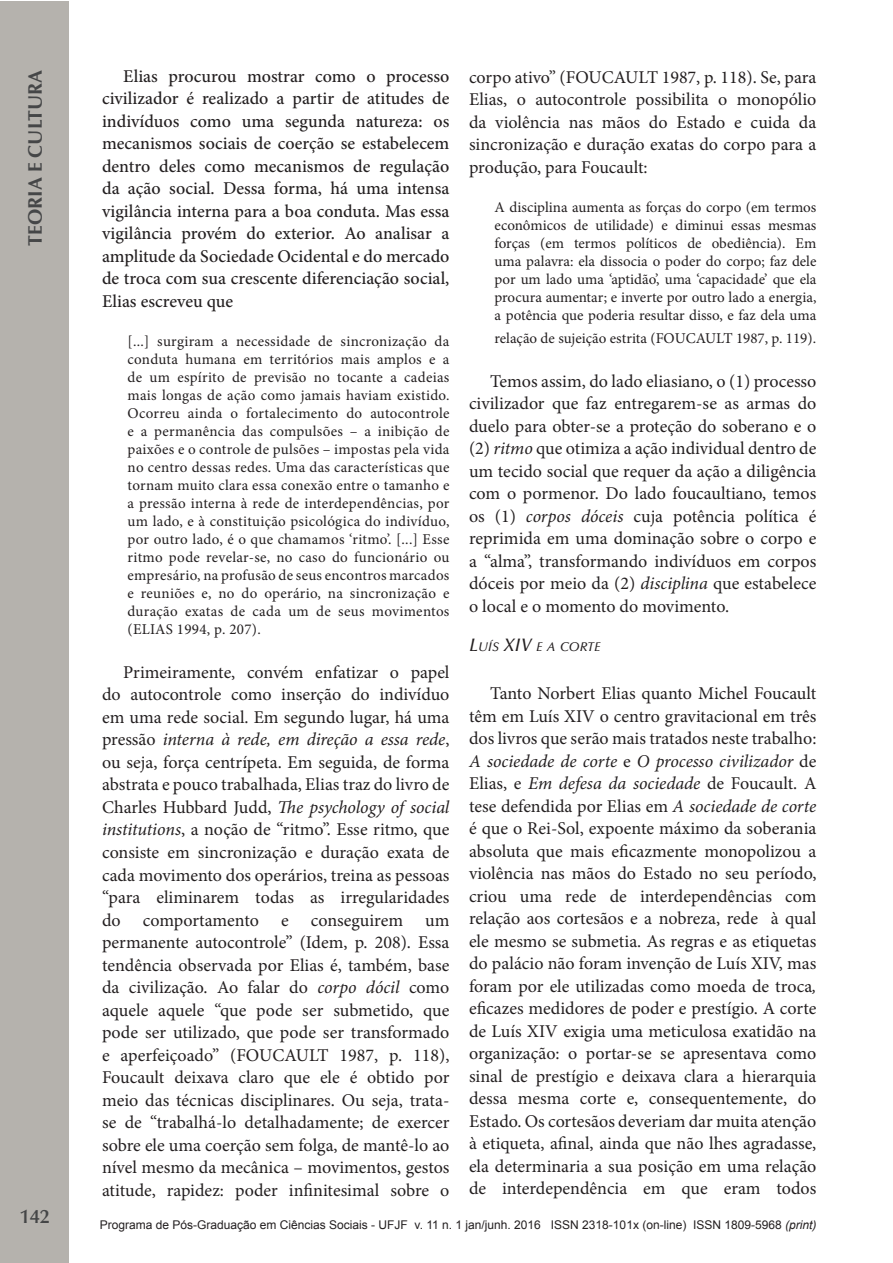
<style>
.page{position:relative;width:893px;height:1263px;background:#fff}
.page>*{position:absolute;margin:0;border:0;box-sizing:border-box;transform-origin:0 0}
.t1{font:700 19.5px "Optima LT Std";color:#454647}
.t2{font:600 19.5px "Optima";color:#454647}
.Texto_completo{font:18px/22.5px "Minion Pro";color:#231f20;text-align:justify}
.Texto_completo-2{font:500 18px/22.5px "Minion Pro";color:#231f20;text-align:justify}
.Texto_completo-3{font:15px/18px "Minion Pro";color:#231f20;text-align:justify}
.Subtítulo_artigo{font:italic 500 12.6px "Optima LT Std";color:#231f20}
.t3{font:12px "Arial";color:#231f20}
.s1{font-style:italic}
.s2{font-size:18px}
</style>
<div class="page">
<div style="left:1px;top:1px;width:68px;height:1262px;background:#b5b2ad"></div>
<p class="t1" style="left:24px;top:246px;width:177px;rotate:-90deg">TEORIA E CULTURA</p>
<p class="t2" style="left:20px;top:1205px;width:32px">142</p>
<p class="Texto_completo-2" style="left:102px;top:65px;width:349px;text-indent:21px">Elias procurou mostrar como o processo civilizador é realizado a partir de atitudes de indivíduos como uma segunda natureza: os mecanismos sociais de coerção se estabelecem dentro deles como mecanismos de regulação da ação social. Dessa forma, há uma intensa vigilância interna para a boa conduta. Mas essa vigilância provém do exterior. Ao analisar a amplitude da Sociedade Ocidental e do mercado de troca com sua crescente diferenciação social, Elias escreveu que</p>
<p class="Texto_completo-3" style="left:128px;top:332px;width:323px">[...] surgiram a necessidade de sincronização da conduta humana em territórios mais amplos e a de um espírito de previsão no tocante a cadeias mais longas de ação como jamais haviam existido.<br>Ocorreu ainda o fortalecimento do autocontrole e a permanência das compulsões – a inibição de paixões e o controle de pulsões – impostas pela vida no centro dessas redes. Uma das características que tornam muito clara essa conexão entre o tamanho e a pressão interna à rede de interdependências, por um lado, e à constituição psicológica do indivíduo, por outro lado, é o que chamamos ‘ritmo’. [...] Esse ritmo pode revelar-se, no caso do funcionário ou empresário, na profusão de seus encontros marcados e reuniões e, no do operário, na sincronização e duração exatas de cada um de seus movimentos (ELIAS 1994, p. 207).</p>
<p class="Texto_completo" style="left:102px;top:661px;width:349px;text-indent:21px">Primeiramente, convém enfatizar o papel do autocontrole como inserção do indivíduo em uma rede social. Em segundo lugar, há uma pressão <span class="s1">interna à rede, em direção a essa rede</span>, ou seja, força centrípeta. Em seguida, de forma abstrata e pouco trabalhada, Elias traz do livro de Charles Hubbard Judd, <span class="s1">The psychology of social institutions</span>, a noção de “ritmo”. Esse ritmo, que consiste em sincronização e duração exata de cada movimento dos operários, treina as pessoas “para eliminarem todas as irregularidades do comportamento e conseguirem um permanente autocontrole” (Idem, p. 208). Essa tendência observada por Elias é, também, base da civilização. Ao falar do <span class="s1">corpo dócil</span> como aquele aquele “que pode ser submetido, que pode ser utilizado, que pode ser transformado e aperfeiçoado” (FOUCAULT 1987, p. 118), Foucault deixava claro que ele é obtido por meio das técnicas disciplinares. Ou seja, trata&shy;se de “trabalhá-lo detalhadamente; de exercer sobre ele uma coerção sem folga, de mantê-lo ao nível mesmo da mecânica – movimentos, gestos atitude, rapidez: poder infinitesimal sobre o</p>
<p class="Texto_completo" style="left:469px;top:66px;width:349px">corpo ativo” (FOUCAULT 1987, p. 118). Se, para Elias, o autocontrole possibilita o monopólio da violência nas mãos do Estado e cuida da sincronização e duração exatas do corpo para a produção, para Foucault:</p>
<p class="Texto_completo-3" style="left:495px;top:198px;width:323px">A disciplina aumenta as forças do corpo (em termos econômicos de utilidade) e diminui essas mesmas forças (em termos políticos de obediência). Em uma palavra: ela dissocia o poder do corpo; faz dele por um lado uma ‘aptidão’, uma ‘capacidade’ que ela procura aumentar; e inverte por outro lado a energia, a potência que poderia resultar disso, e faz dela uma</p>
<p class="Texto_completo-3" style="left:495px;top:329px;width:323px">relação de sujeição estrita (FOUCAULT 1987, p. 119).</p>
<p class="Texto_completo" style="left:469px;top:370px;width:349px;text-indent:21px">Temos assim, do lado eliasiano, o (1) processo civilizador que faz entregarem-se as armas do duelo para obter-se a proteção do soberano e o (2) <span class="s1">ritmo</span> que otimiza a ação individual dentro de um tecido social que requer da ação a diligência com o pormenor. Do lado foucaultiano, temos os (1) <span class="s1">corpos dóceis</span> cuja potência política é reprimida em uma dominação sobre o corpo e a “alma”, transformando indivíduos em corpos dóceis por meio da (2) <span class="s1">disciplina</span> que estabelece o local e o momento do movimento.</p>
<p class="Subtítulo_artigo" style="left:469px;top:639px;width:133px"><span class="s2">L</span>UÍS <span class="s2">XIV</span> E A CORTE</p>
<p class="Texto_completo" style="left:469px;top:682px;width:349px;text-indent:21px">Tanto Norbert Elias quanto Michel Foucault têm em Luís XIV o centro gravitacional em três dos livros que serão mais tratados neste trabalho:<br><span class="s1">A sociedade de corte</span> e <span class="s1">O processo civilizador</span> de Elias, e <span class="s1">Em defesa da sociedade</span> de Foucault. A tese defendida por Elias em <span class="s1">A sociedade de corte </span>é que o Rei-Sol, expoente máximo da soberania absoluta que mais eficazmente monopolizou a violência nas mãos do Estado no seu período, criou uma rede de interdependências com relação aos cortesãos e a nobreza, rede à qual ele mesmo se submetia. As regras e as etiquetas do palácio não foram invenção de Luís XIV, mas foram por ele utilizadas como moeda de troca<span class="s1">, </span>eficazes medidores de poder e prestígio. A corte de Luís XIV exigia uma meticulosa exatidão na organização: o portar-se se apresentava como sinal de prestígio e deixava clara a hierarquia dessa mesma corte e, consequentemente, do Estado. Os cortesãos deveriam dar muita atenção à etiqueta, afinal, ainda que não lhes agradasse, ela determinaria a sua posição em uma relação de interdependência em que eram todos</p>
<p class="t3" style="left:100px;top:1217px;width:718px">Programa de Pós-Graduação em Ciências Sociais - UFJF v. 11 n. 1 jan/junh. 2016 ISSN 2318-101x (on-line) ISSN 1809-5968 <span class="s1">(print)</span></p>
</div>
